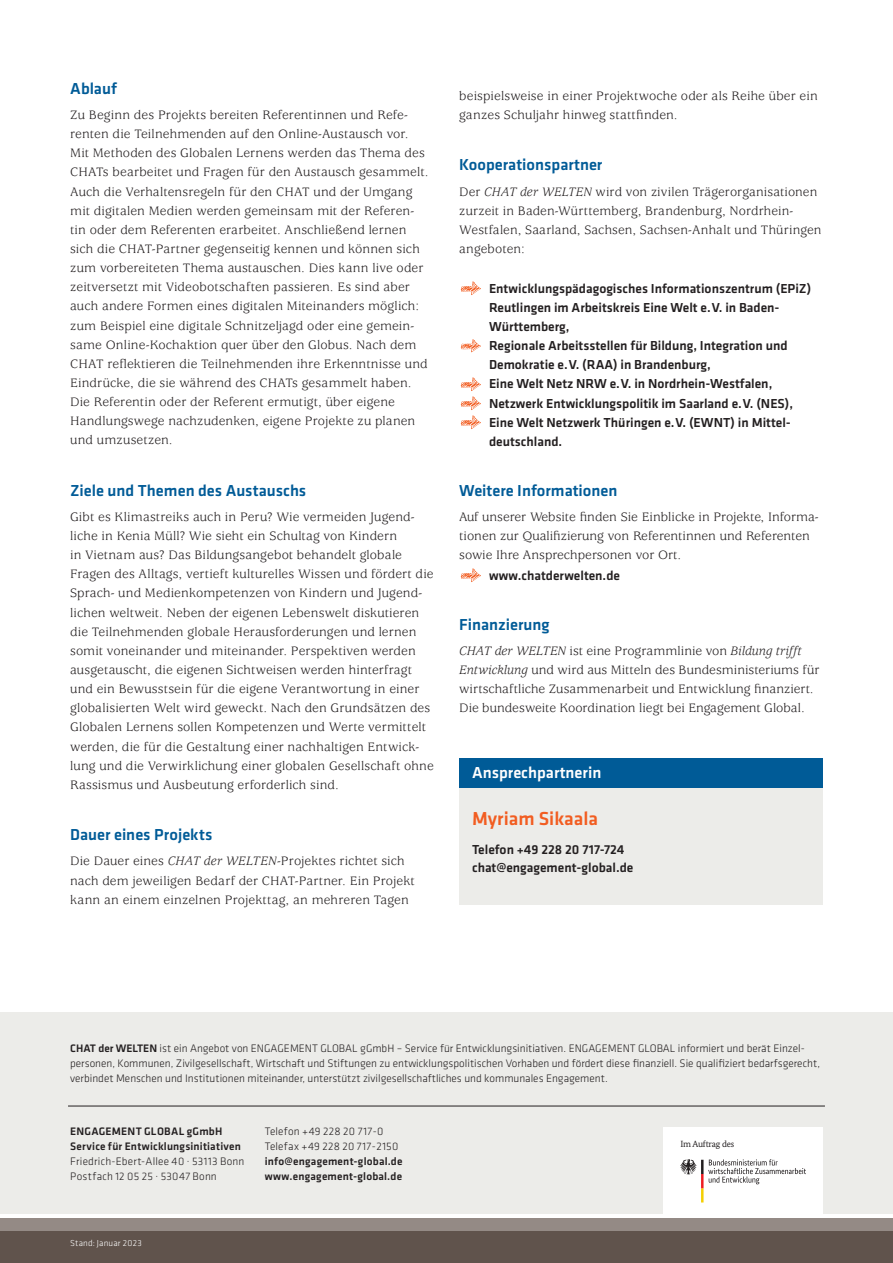
<style>
.page{position:relative;width:893px;height:1263px;background:#fff}
.page>*{position:absolute;margin:0;border:0;box-sizing:border-box;transform-origin:0 0}
.t1{font:500 19.5px "Klavika Basic";color:#f25d21}
.t2{font:500 16.5px "Klavika Basic";color:#005b97}
.t3{font:500 16.5px "Klavika Basic";color:#fff}
.t4{font:13.5px/19.2px "Usherwood Std";letter-spacing:.005em;color:#231f20}
.t5{font:500 13.5px/19.2px "Klavika Basic";color:#231f20}
.t6{font:300 11.25px/14.9px "Klavika Basic";color:#231f20}
.t7{font:500 11.25px/15px "Klavika Basic";letter-spacing:.02em;color:#231f20}
.t8{font:300 11.25px "Klavika Basic";letter-spacing:.02em;color:#231f20}
.t9{font:300 11.25px "Klavika Basic";letter-spacing:.025em;color:#231f20}
.t10{font:300 9px "Klavika Basic";letter-spacing:.02em;color:#fff}
.t11{font:9px "Bundes Serif";letter-spacing:-.02em;color:#231f20}
.s1{font-style:italic}
.s2{font-weight:500}
.s3{font-weight:300}
</style>
<div class="page">
<div style="left:0;top:1218px;width:893px;height:13px;background:#948a85"></div>
<div style="left:0;top:1231px;width:893px;height:32px;background:#60534c"></div>
<div style="left:0;top:1012px;width:893px;height:202px;background:#ecece9"></div>
<hr style="left:68px;top:1106px;width:757px;height:1px;background:#231f20">
<img style="left:460px;top:281px;width:20px;height:14px">
<img style="left:460px;top:339px;width:20px;height:14px">
<img style="left:460px;top:377px;width:20px;height:14px">
<img style="left:460px;top:396px;width:20px;height:14px">
<img style="left:460px;top:415px;width:20px;height:14px">
<img style="left:460px;top:568px;width:20px;height:14px">
<div style="left:459px;top:774px;width:364px;height:131px;background:#ecece9"></div>
<div style="left:459px;top:758px;width:364px;height:30px;background:#005b97"></div>
<div style="left:663px;top:1127px;width:160px;height:89px;background:#fff"></div>
<svg style="left:680px;top:1159px;width:126px;height:43px"></svg>
<h2 class="t2" style="left:70px;top:77px;width:48px">Ablauf</h2>
<p class="t4" style="left:70px;top:106px;width:360px">Zu Beginn des Projekts bereiten Referentinnen und Refe&shy;renten die Teilnehmenden auf den Online-Austausch vor.<br>Mit Methoden des Globalen Lernens werden das Thema des CHATs bearbeitet und Fragen für den Austausch gesammelt.<br>Auch die Verhaltensregeln für den CHAT und der Umgang mit digitalen Medien werden gemeinsam mit der Referen&shy;tin oder dem Referenten erarbeitet. Anschließend lernen sich die CHAT-Partner gegenseitig kennen und können sich zum vorbereiteten Thema austauschen. Dies kann live oder zeitversetzt mit Videobotschaften passieren. Es sind aber auch andere Formen eines digitalen Miteinanders möglich: zum Beispiel eine digitale Schnitzeljagd oder eine gemein&shy;same Online-Kochaktion quer über den Globus. Nach dem CHAT reflektieren die Teilnehmenden ihre Erkenntnisse und Eindrücke, die sie während des CHATs gesammelt haben.<br>Die Referentin oder der Referent ermutigt, über eigene Handlungswege nachzudenken, eigene Projekte zu planen und umzusetzen.</p>
<h2 class="t2" style="left:70px;top:479px;width:238px">Ziele und Themen des Austauschs</h2>
<p class="t4" style="left:70px;top:508px;width:365px">Gibt es Klimastreiks auch in Peru? Wie vermeiden Jugend&shy;liche in Kenia Müll? Wie sieht ein Schultag von Kindern<br>in Vietnam aus? Das Bildungsangebot behandelt globale Fragen des Alltags, vertieft kulturelles Wissen und fördert die Sprach- und Medienkompetenzen von Kindern und Jugend&shy;lichen weltweit. Neben der eigenen Lebenswelt diskutieren die Teilnehmenden globale Herausforderungen und lernen somit voneinander und miteinander. Perspektiven werden ausgetauscht, die eigenen Sichtweisen werden hinterfragt und ein Bewusstsein für die eigene Verantwortung in einer globalisierten Welt wird geweckt. Nach den Grundsätzen des Globalen Lernens sollen Kompetenzen und Werte vermittelt werden, die für die Gestaltung einer nachhaltigen Entwick&shy;lung und die Verwirklichung einer globalen Gesellschaft ohne Rassismus und Ausbeutung erforderlich sind.</p>
<h2 class="t2" style="left:70px;top:824px;width:144px">Dauer eines Projekts</h2>
<p class="t4" style="left:70px;top:852px;width:346px">Die Dauer eines <span class="s1">CHAT der WELTEN</span>-Projektes richtet sich nach dem jeweiligen Bedarf der CHAT-Partner. Ein Projekt kann an einem einzelnen Projekttag, an mehreren Tagen</p>
<p class="t4" style="left:459px;top:87px;width:360px">beispielsweise in einer Projektwoche oder als Reihe über ein ganzes Schuljahr hinweg stattfinden.</p>
<h2 class="t2" style="left:459px;top:154px;width:145px">Kooperationspartner</h2>
<p class="t4" style="left:459px;top:182px;width:364px">Der <span class="s1">CHAT der WELTEN</span> wird von zivilen Trägerorganisationen zurzeit in Baden-Württemberg, Brandenburg, Nordrhein-Westfalen, Saarland, Sachsen, Sachsen-Anhalt und Thüringen angeboten:</p>
<p class="t5" style="left:489px;top:278px;width:324px">Entwicklungspädagogisches Informationszentrum (EPiZ)<br>Reutlingen im Arbeitskreis Eine Welt e.V. in Baden-<br>Württemberg,</p>
<p class="t5" style="left:489px;top:336px;width:300px">Regionale Arbeitsstellen für Bildung, Integration und<br>Demokratie e.V. (RAA) in Brandenburg,</p>
<p class="t5" style="left:489px;top:374px;width:285px">Eine Welt Netz NRW e.V. in Nordrhein-Westfalen,</p>
<p class="t5" style="left:489px;top:393px;width:306px">Netzwerk Entwicklungspolitik im Saarland e.V. (NES),</p>
<p class="t5" style="left:489px;top:412px;width:303px">Eine Welt Netzwerk Thüringen e.V. (EWNT) in Mittel&shy;deutschland.</p>
<h2 class="t2" style="left:459px;top:479px;width:160px">Weitere Informationen</h2>
<p class="t4" style="left:459px;top:508px;width:361px">Auf unserer Website finden Sie Einblicke in Projekte, Informa&shy;tionen zur Qualifizierung von Referentinnen und Referenten sowie Ihre Ansprechpersonen vor Ort.</p>
<p class="t5" style="left:489px;top:565px;width:133px">www.chatderwelten.de</p>
<h2 class="t2" style="left:459px;top:613px;width:92px">Finanzierung</h2>
<p class="t4" style="left:459px;top:641px;width:362px"><span class="s1">CHAT der WELTEN</span> ist eine Programmlinie von <span class="s1">Bildung trifft Entwicklung</span> und wird aus Mitteln des Bundesministeriums für wirtschaftliche Zusammenarbeit und Entwicklung finanziert.<br>Die bundesweite Koordination liegt bei Engagement Global.</p>
<h2 class="t3" style="left:472px;top:761px;width:131px">Ansprechpartnerin</h2>
<p class="t1" style="left:472px;top:805px;width:128px">Myriam Sikaala</p>
<p class="t5" style="left:472px;top:839px;width:154px">Telefon +49 228 20 717-724</p>
<p class="t5" style="left:472px;top:857px;width:163px">chat@engagement-global.de</p>
<p class="t6" style="left:70px;top:1041px;width:751px"><span class="s2">CHAT der WELTEN</span> ist ein Angebot von ENGAGEMENT GLOBAL gGmbH – Service für Entwicklungsinitiativen. ENGAGEMENT GLOBAL informiert und berät Einzel&shy;personen, Kommunen, Zivilgesellschaft, Wirtschaft und Stiftungen zu entwicklungspolitischen Vorhaben und fördert diese finanziell. Sie qualifiziert bedarfsgerecht, verbindet Menschen und Institutionen miteinander, unterstützt zivilgesellschaftliches und kommunales Engagement.</p>
<p class="t7" style="left:70px;top:1124px;width:154px">ENGAGEMENT GLOBAL gGmbH</p>
<p class="t7" style="left:70px;top:1139px;width:176px">Service für Entwicklungsinitiativen<br><span class="s3">Friedrich-Ebert-Allee 40 · 53113 Bonn</span></p>
<p class="t9" style="left:70px;top:1170px;width:148px">Postfach 12 05 25 · 53047 Bonn</p>
<p class="t8" style="left:265px;top:1125px;width:120px">Telefon +49 228 20 717 - 0</p>
<p class="t8" style="left:265px;top:1140px;width:135px">Telefax +49 228 20 717 - 2150</p>
<p class="t7" style="left:265px;top:1154px;width:139px">info@engagement-global.de</p>
<p class="t7" style="left:265px;top:1169px;width:139px">www.engagement-global.de</p>
<p class="t10" style="left:70px;top:1238px;width:73px">Stand: Januar 2023</p>
<p class="t11" style="left:680px;top:1138px;width:55px">Im Auftrag des</p>
</div>
